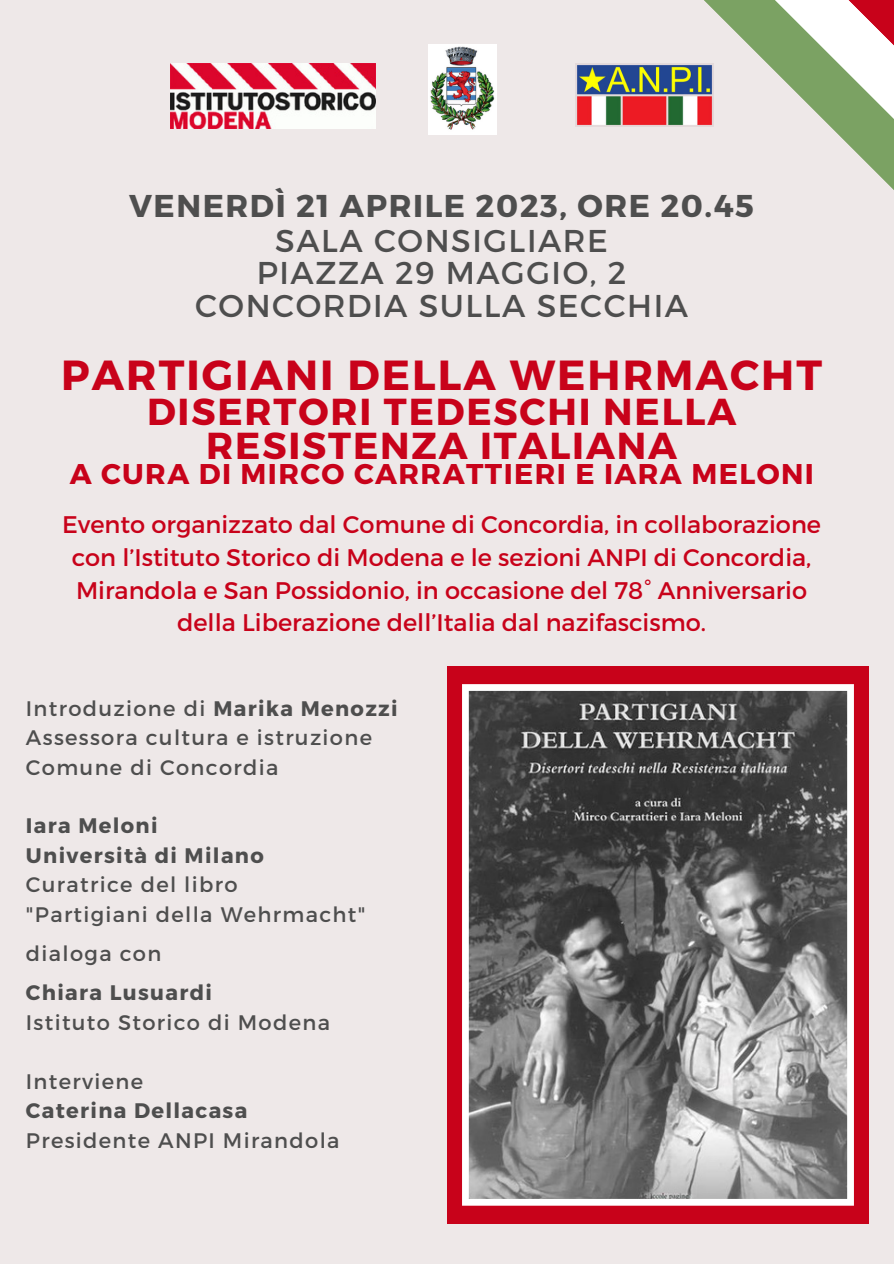
<style>
.page{position:relative;width:894px;height:1264px;background:#fff}
.page>*{position:absolute;margin:0;border:0;box-sizing:border-box;transform-origin:0 0}
.t1{font:700 42px "Montserrat";letter-spacing:.05em;color:#c8021a}
.t2{font:700 37.5px/33.8px "Montserrat";letter-spacing:.05em;color:#c8021a;text-align:center}
.t3{font:31.5px/32.7px "Montserrat";letter-spacing:.05em;color:#4e4e4e;text-align:center}
.t4{font:700 31.5px "Montserrat";letter-spacing:.05em;color:#4e4e4e}
.t5{font:700 28.5px "Montserrat";letter-spacing:.05em;color:#c8021a}
.t6{font:24px/32.7px "Montserrat";color:#c8021a;text-align:center}
.t7{font:21px/29.4px "Montserrat";letter-spacing:.065em;color:#4e4e4e}
.t8{font:700 21px/29.4px "Montserrat";letter-spacing:.065em;color:#4e4e4e}
.s1{font-weight:700}
</style>
<div class="page">
<div style="left:0;top:0;width:893px;height:1263px;background:#eee8e8"></div>
<div style="left:447px;top:666px;width:421px;height:557px;background:#c8021a"></div>
<svg style="left:462px;top:684px;width:391px;height:521px;background:#757575"></svg>
<img style="left:170px;top:63px;width:205px;height:66px">
<img style="left:575px;top:63px;width:98px;height:63px">
<img style="left:428px;top:44px;width:68px;height:91px">
<svg style="left:673px;top:63px;width:25px;height:64px;background:#869d93"></svg>
<svg style="left:698px;top:0;width:62px;height:127px"></svg>
<svg style="left:760px;top:0;width:133px;height:189px"></svg>
<h3 class="t4" style="left:129px;top:186px;width:626px">VENERDÌ 21 APRILE 2023, ORE 20.45</h3>
<h3 class="t3" style="left:195px;top:223px;width:494px">SALA CONSIGLIARE<br>PIAZZA 29 MAGGIO, 2<br>CONCORDIA SULLA SECCHIA</h3>
<h1 class="t1" style="left:61px;top:347px;width:762px">PARTIGIANI DELLA WEHRMACHT</h1>
<h2 class="t2" style="left:147px;top:392px;width:590px">DISERTORI TEDESCHI NELLA<br>RESISTENZA ITALIANA</h2>
<p class="t5" style="left:70px;top:456px;width:745px">A CURA DI MIRCO CARRATTIERI E IARA MELONI</p>
<p class="t6" style="left:62px;top:507px;width:760px">Evento organizzato dal Comune di Concordia, in collaborazione con l’Istituto Storico di Modena e le sezioni ANPI di Concordia, Mirandola e San Possidonio, in occasione del 78° Anniversario della Liberazione dell’Italia dal nazifascismo.</p>
<p class="t7" style="left:26px;top:692px;width:373px">Introduzione di <span class="s1">Marika Menozzi<br></span>Assessora cultura e istruzione<br>Comune di Concordia</p>
<p class="t8" style="left:26px;top:810px;width:239px">Iara Meloni<br>Università di Milano</p>
<p class="t7" style="left:26px;top:869px;width:341px">Curatrice del libro<br>"Partigiani della Wehrmacht"</p>
<p class="t7" style="left:26px;top:937px;width:137px">dialoga con</p>
<p class="t8" style="left:26px;top:977px;width:187px">Chiara Lusuardi</p>
<p class="t7" style="left:26px;top:1006px;width:305px">Istituto Storico di Modena</p>
<p class="t7" style="left:26px;top:1065px;width:119px">Interviene</p>
<p class="t8" style="left:26px;top:1094px;width:223px">Caterina Dellacasa</p>
<p class="t7" style="left:26px;top:1124px;width:315px">Presidente ANPI Mirandola</p>
</div>
